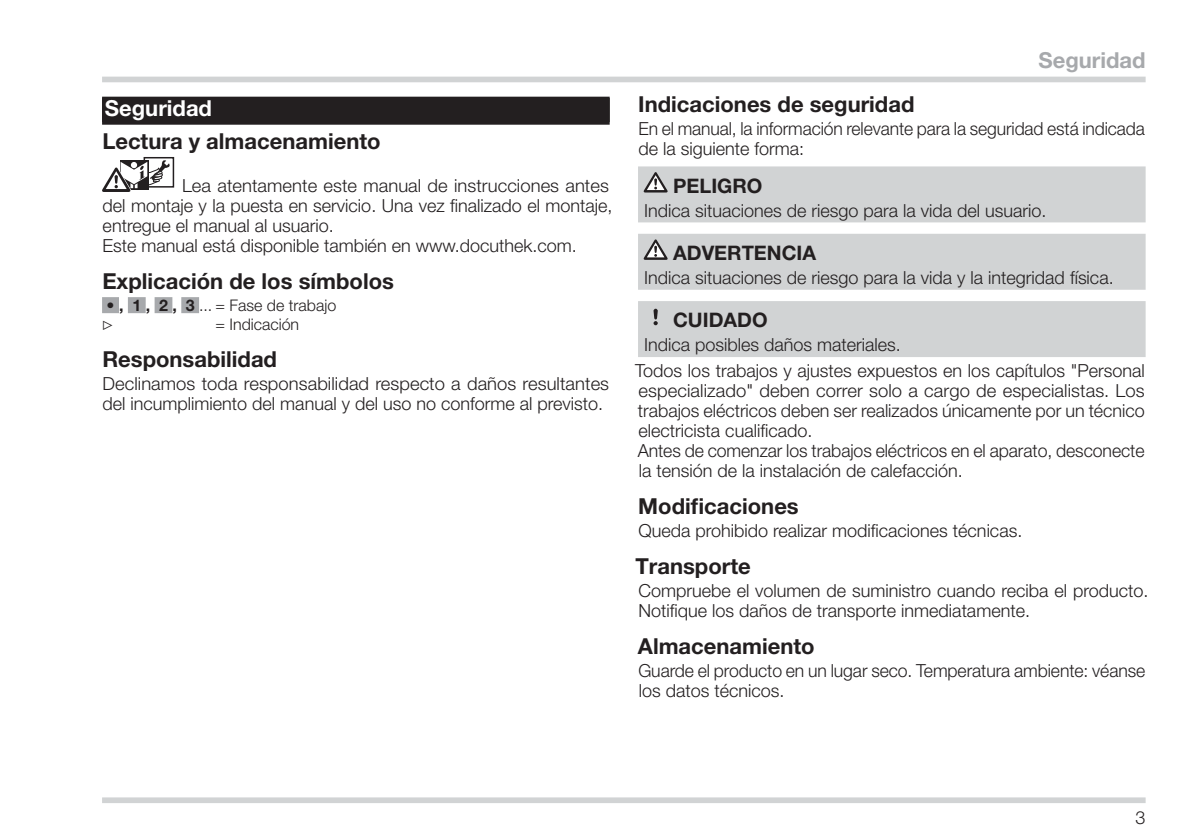
<style>
.page{position:relative;width:1191px;height:840px;background:#fff}
.page>*{position:absolute;margin:0;border:0;box-sizing:border-box;transform-origin:0 0}
.t1{font:700 22px "Helvetica Neue LT Pro";color:#231f20}
.t2{font:700 22px "Helvetica Neue LT Pro";color:#a7a9ac}
.t3{font:700 22px "Helvetica Neue LT Pro";color:#fff}
.t4{font:700 20px "Helvetica Neue LT Pro";color:#231f20}
.t5{font:300 18px/20px "Helvetica Neue LT Pro";color:#231f20}
.t6{font:300 16px/19.2px "Helvetica Neue LT Pro";color:#231f20}
.t7{font:16px "Lucida Sans Unicode";color:#231f20}
.s1{font-weight:700}
</style>
<div class="page">
<div style="left:102px;top:77px;width:1043px;height:5px;background:#d1d3d4"></div>
<div style="left:102px;top:797px;width:1043px;height:5px;background:#d1d3d4"></div>
<div style="left:102px;top:97px;width:507px;height:28px;background:#231f20"></div>
<div style="left:102px;top:297px;width:17px;height:16px;background:#a7a9ac"></div>
<div style="left:128px;top:297px;width:18px;height:16px;background:#a7a9ac"></div>
<div style="left:155px;top:297px;width:17px;height:16px;background:#a7a9ac"></div>
<div style="left:181px;top:297px;width:18px;height:16px;background:#a7a9ac"></div>
<div style="left:144px;top:157px;width:30px;height:30px;border:2px solid #231f20"></div>
<svg style="left:102px;top:159px;width:69px;height:33px"></svg>
<div style="left:638px;top:166px;width:507px;height:56px;background:#d1d3d4"></div>
<div style="left:638px;top:234px;width:507px;height:55px;background:#d1d3d4"></div>
<div style="left:638px;top:301px;width:507px;height:56px;background:#d1d3d4"></div>
<p class="t3" style="left:105px;top:100px;width:109px">Seguridad</p>
<p class="t1" style="left:102px;top:133px;width:280px">Lectura y almacenamiento</p>
<p class="t5" style="left:103px;top:177px;width:511px;text-indent:79px">Lea atentamente este manual de instrucciones antes del montaje y la puesta en servicio. Una vez finalizado el montaje, entregue el manual al usuario.<br>Este manual está disponible también en www.docuthek.com.</p>
<p class="t1" style="left:102px;top:273px;width:293px">Explicación de los símbolos</p>
<p class="t6" style="left:215px;top:297px;width:122px;text-indent:-109px"><span class="s1">• , 1 , 2 , 3</span> ... = Fase de trabajo = Indicación</p>
<p class="t7" style="left:102px;top:318px;width:14px">ڀ</p>
<p class="t1" style="left:102px;top:351px;width:176px">Responsabilidad</p>
<p class="t5" style="left:103px;top:375px;width:508px">Declinamos toda responsabilidad respecto a daños resultantes del incumplimiento del manual y del uso no conforme al previsto.</p>
<p class="t2" style="left:1038px;top:52px;width:109px">Seguridad</p>
<p class="t1" style="left:638px;top:96px;width:278px">Indicaciones de seguridad</p>
<p class="t5" style="left:638px;top:120px;width:508px">En el manual, la información relevante para la seguridad está indicada de la siguiente forma:</p>
<p class="t4" style="left:673px;top:178px;width:91px">PELIGRO</p>
<p class="t5" style="left:644px;top:202px;width:404px">Indica situaciones de riesgo para la vida del usuario.</p>
<p class="t4" style="left:673px;top:245px;width:144px">ADVERTENCIA</p>
<p class="t5" style="left:644px;top:269px;width:471px">Indica situaciones de riesgo para la vida y la integridad física.</p>
<p class="t4" style="left:673px;top:313px;width:96px">CUIDADO</p>
<p class="t5" style="left:635px;top:333px;width:511px;line-height:25.6px;text-indent:9px">Indica posibles daños materiales.<br>Todos los trabajos y ajustes expuestos en los capítulos "Personal</p>
<p class="t5" style="left:637px;top:382px;width:508px">especializado" deben correr solo a cargo de especialistas. Los trabajos eléctricos deben ser realizados únicamente por un técnico electricista cualificado.<br>Antes de comenzar los trabajos eléctricos en el aparato, desconecte la tensión de la instalación de calefacción.</p>
<p class="t1" style="left:638px;top:498px;width:162px">Modificaciones</p>
<p class="t5" style="left:638px;top:522px;width:385px">Queda prohibido realizar modificaciones técnicas.</p>
<p class="t1" style="left:635px;top:558px;width:117px">Transporte</p>
<p class="t5" style="left:638px;top:582px;width:511px">Compruebe el volumen de suministro cuando reciba el producto.<br>Notifique los daños de transporte inmediatamente.</p>
<p class="t1" style="left:638px;top:638px;width:178px">Almacenamiento</p>
<p class="t5" style="left:638px;top:661px;width:508px">Guarde el producto en un lugar seco. Temperatura ambiente: véanse los datos técnicos.</p>
<p class="t5" style="left:1135px;top:809px;width:12px">3</p>
</div>
